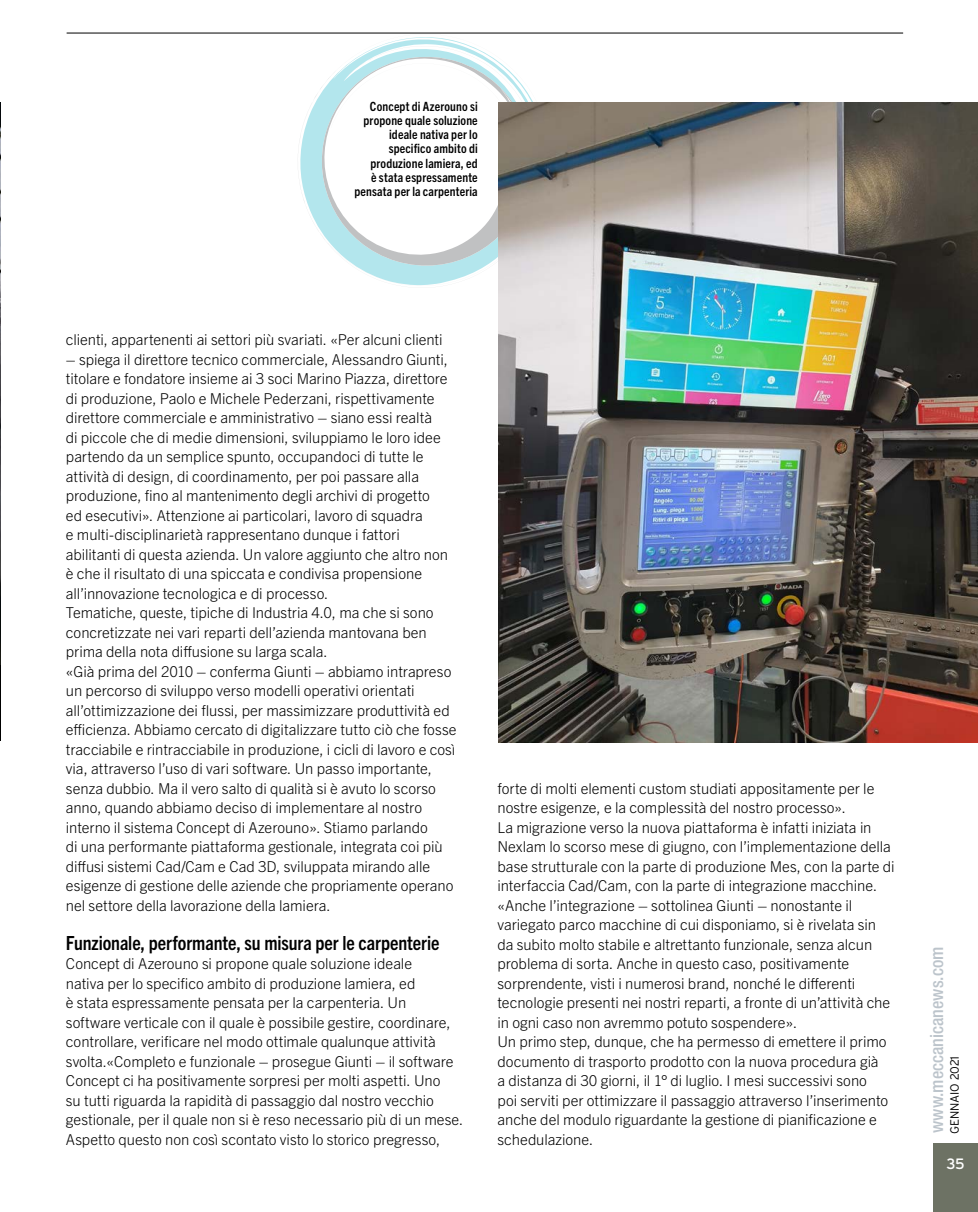
<style>
.page{position:relative;width:978px;height:1212px;background:#fff}
.page>*{position:absolute;margin:0;border:0;box-sizing:border-box;transform-origin:0 0}
.LAM20_Titolett_ART{font:700 condensed 19.5px "Trade Gothic Next LT Pro";letter-spacing:-.005em;color:#000}
.t1{font:500 condensed 18px "Helvetica Neue LT Std";color:#bcc4cb}
.LAM20_Testo_ART{font:300 15px/19.5px "Trade Gothic Next LT Pro";letter-spacing:-.005em;color:#000}
.t2{font:15px "Interstate";color:#fff}
.LAM20_Didascalia_ART{font:700 condensed 12.75px/14.2px "Trade Gothic Next LT Pro";letter-spacing:.01em;color:#000;text-align:right}
.t3{font:300 12px "Interstate";letter-spacing:-.01em;color:#000}
</style>
<div class="page">
<svg style="left:300px;top:77px;width:199px;height:212px"></svg>
<svg style="left:331px;top:42px;width:202px;height:106px"></svg>
<hr style="left:67px;top:33px;width:836px;height:1px;background:#000">
<div style="left:933px;top:1144px;width:45px;height:68px;background:#6d7264"></div>
<hr style="left:0;top:102px;width:1px;height:639px;background:#000">
<img style="left:0;top:102px;width:1px;height:563px">
<img style="left:499px;top:102px;width:479px;height:641px">
<p class="LAM20_Didascalia_ART" style="left:354px;top:98px;width:125px">Concept di Azerouno si propone quale soluzione ideale nativa per lo specifico ambito di produzione lamiera, ed<br>è stata espressamente pensata per la carpenteria</p>
<p class="LAM20_Testo_ART" style="left:66px;top:329px;width:378px">clienti, appartenenti ai settori più svariati. «Per alcuni clienti</p>
<p class="LAM20_Testo_ART" style="left:66px;top:349px;width:384px">– spiega il direttore tecnico commerciale, Alessandro Giunti, titolare e fondatore insieme ai 3 soci Marino Piazza, direttore di produzione, Paolo e Michele Pederzani, rispettivamente direttore commerciale e amministrativo – siano essi realtà<br>di piccole che di medie dimensioni, sviluppiamo le loro idee partendo da un semplice spunto, occupandoci di tutte le attività di design, di coordinamento, per poi passare alla produzione, fino al mantenimento degli archivi di progetto ed esecutivi». Attenzione ai particolari, lavoro di squadra<br>e multi-disciplinarietà rappresentano dunque i fattori abilitanti di questa azienda. Un valore aggiunto che altro non è che il risultato di una spiccata e condivisa propensione all’innovazione tecnologica e di processo.</p>
<p class="LAM20_Testo_ART" style="left:66px;top:602px;width:369px">Tematiche, queste, tipiche di Industria 4.0, ma che si sono concretizzate nei vari reparti dell’azienda mantovana ben prima della nota diffusione su larga scala.</p>
<p class="LAM20_Testo_ART" style="left:66px;top:661px;width:392px">«Già prima del 2010 – conferma Giunti – abbiamo intrapreso un percorso di sviluppo verso modelli operativi orientati all’ottimizzazione dei flussi, per massimizzare produttività ed efficienza. Abbiamo cercato di digitalizzare tutto ciò che fosse tracciabile e rintracciabile in produzione, i cicli di lavoro e così via, attraverso l’uso di vari software. Un passo importante, senza dubbio. Ma il vero salto di qualità si è avuto lo scorso anno, quando abbiamo deciso di implementare al nostro interno il sistema Concept di Azerouno». Stiamo parlando<br>di una performante piattaforma gestionale, integrata coi più diffusi sistemi Cad/Cam e Cad 3D, sviluppata mirando alle esigenze di gestione delle aziende che propriamente operano nel settore della lavorazione della lamiera.</p>
<p class="LAM20_Titolett_ART" style="left:66px;top:929px;width:375px">Funzionale, performante, su misura per le carpenterie</p>
<p class="LAM20_Testo_ART" style="left:66px;top:953px;width:399px">Concept di Azerouno si propone quale soluzione ideale<br>nativa per lo specifico ambito di produzione lamiera, ed<br>è stata espressamente pensata per la carpenteria. Un software verticale con il quale è possibile gestire, coordinare, controllare, verificare nel modo ottimale qualunque attività svolta.«Completo e funzionale – prosegue Giunti – il software Concept ci ha positivamente sorpresi per molti aspetti. Uno<br>su tutti riguarda la rapidità di passaggio dal nostro vecchio gestionale, per il quale non si è reso necessario più di un mese.<br>Aspetto questo non così scontato visto lo storico pregresso,</p>
<p class="LAM20_Testo_ART" style="left:497px;top:778px;width:378px">forte di molti elementi custom studiati appositamente per le nostre esigenze, e la complessità del nostro processo».</p>
<p class="LAM20_Testo_ART" style="left:497px;top:817px;width:399px">La migrazione verso la nuova piattaforma è infatti iniziata in Nexlam lo scorso mese di giugno, con l’implementazione della base strutturale con la parte di produzione Mes, con la parte di interfaccia Cad/Cam, con la parte di integrazione macchine.</p>
<p class="LAM20_Testo_ART" style="left:497px;top:895px;width:394px">«Anche l’integrazione – sottolinea Giunti – nonostante il variegato parco macchine di cui disponiamo, si è rivelata sin da subito molto stabile e altrettanto funzionale, senza alcun problema di sorta. Anche in questo caso, positivamente sorprendente, visti i numerosi brand, nonché le differenti tecnologie presenti nei nostri reparti, a fronte di un’attività che in ogni caso non avremmo potuto sospendere».</p>
<p class="LAM20_Testo_ART" style="left:497px;top:1031px;width:392px">Un primo step, dunque, che ha permesso di emettere il primo documento di trasporto prodotto con la nuova procedura già a distanza di 30 giorni, il 1° di luglio. I mesi successivi sono poi serviti per ottimizzare il passaggio attraverso l’inserimento anche del modulo riguardante la gestione di pianificazione e schedulazione.</p>
<p class="t1" style="left:926px;top:1133px;width:188px;rotate:-90deg">www.meccanicanews.com</p>
<p class="t3" style="left:948px;top:1134px;width:79px;rotate:-90deg">gennaio 2021</p>
<p class="t2" style="left:947px;top:1155px;width:20px">35</p>
</div>
